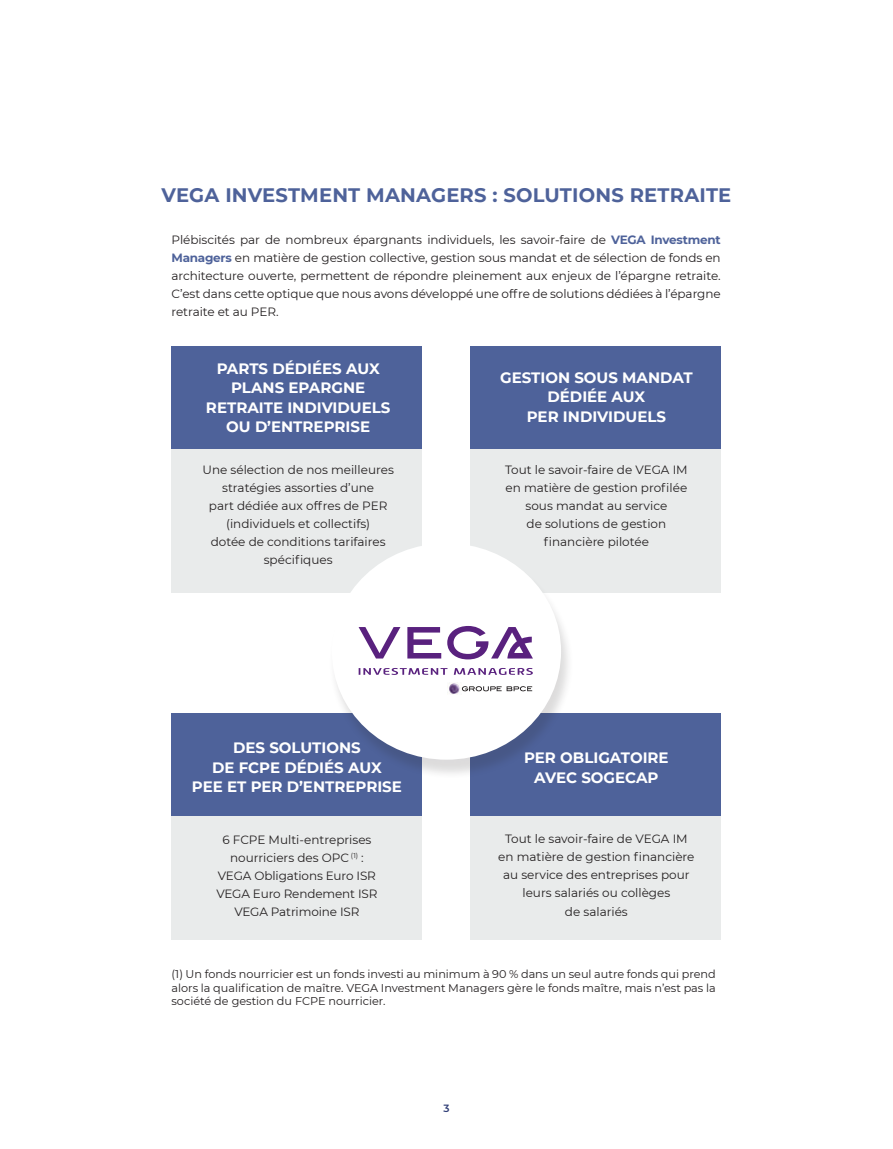
<style>
.page{position:relative;width:893px;height:1149px;background:#fff}
.page>*{position:absolute;margin:0;border:0;box-sizing:border-box;transform-origin:0 0}
.t1{font:700 19.5px "Montserrat";letter-spacing:.01em;color:#4e629a}
.t2{font:700 15px/19.5px "Montserrat";color:#fff;text-align:center}
.t3{font:12px/18px "Montserrat";color:#231f20;text-align:center}
.t4{font:11.25px/13.5px "Montserrat";color:#231f20;text-align:justify}
.t5{font:600 10.5px "Montserrat";color:#313f77}
.s1{font-weight:700;color:#4e629a}
</style>
<div class="page">
<div style="left:470px;top:346px;width:251px;height:246px;background:#e9ebeb"></div>
<div style="left:171px;top:346px;width:251px;height:246px;background:#e9ebeb"></div>
<div style="left:470px;top:713px;width:251px;height:226px;background:#e9ebeb"></div>
<div style="left:171px;top:713px;width:251px;height:226px;background:#e9ebeb"></div>
<div style="left:470px;top:346px;width:251px;height:102px;background:#4e629a"></div>
<div style="left:171px;top:346px;width:251px;height:102px;background:#4e629a"></div>
<div style="left:470px;top:713px;width:251px;height:102px;background:#4e629a"></div>
<div style="left:171px;top:713px;width:251px;height:102px;background:#4e629a"></div>
<div style="left:329px;top:546px;width:245px;height:233px;background:#231f20;opacity:.16"></div>
<div style="left:332px;top:543px;width:229px;height:216px;background:#fff;border-radius:50%"></div>
<svg style="left:359px;top:627px;width:41px;height:31px"></svg>
<svg style="left:407px;top:627px;width:34px;height:31px"></svg>
<svg style="left:359px;top:668px;width:88px;height:6px"></svg>
<svg style="left:454px;top:668px;width:79px;height:6px"></svg>
<svg style="left:447px;top:626px;width:86px;height:33px"></svg>
<img style="left:447px;top:683px;width:13px;height:11px">
<svg style="left:462px;top:686px;width:70px;height:5px"></svg>
<h1 class="t1" style="left:162px;top:181px;width:571px">VEGA INVESTMENT MANAGERS : SOLUTIONS RETRAITE</h1>
<p class="t3" style="left:171px;top:230px;width:551px;text-align:justify">Plébiscités par de nombreux épargnants individuels, les savoir-faire de <span class="s1">VEGA Investment Managers</span> en matière de gestion collective, gestion sous mandat et de sélection de fonds en architecture ouverte, permettent de répondre pleinement aux enjeux de l’épargne retraite.<br>C’est dans cette optique que nous avons développé une offre de solutions dédiées à l’épargne retraite et au PER.</p>
<p class="t2" style="left:206px;top:357px;width:186px">PARTS DÉDIÉES AUX<br>PLANS EPARGNE<br>RETRAITE INDIVIDUELS<br>OU D’ENTREPRISE</p>
<p class="t3" style="left:202px;top:460px;width:193px">Une sélection de nos meilleures stratégies assorties d’une<br>part dédiée aux offres de PER (individuels et collectifs)<br>dotée de conditions tarifaires spécifiques</p>
<p class="t2" style="left:192px;top:737px;width:211px">DES SOLUTIONS<br>DE FCPE DÉDIÉS AUX<br>PEE ET PER D’ENTREPRISE</p>
<p class="t3" style="left:216px;top:830px;width:163px">6 FCPE Multi-entreprises nourriciers des OPC <sup>(1)</sup> :<br>VEGA Obligations Euro ISR<br>VEGA Euro Rendement ISR<br>VEGA Patrimoine ISR</p>
<p class="t2" style="left:500px;top:367px;width:194px">GESTION SOUS MANDAT<br>DÉDIÉE AUX<br>PER INDIVIDUELS</p>
<p class="t3" style="left:505px;top:460px;width:184px">Tout le savoir-faire de VEGA IM en matière de gestion profilée sous mandat au service<br>de solutions de gestion financière pilotée</p>
<p class="t2" style="left:524px;top:747px;width:146px">PER OBLIGATOIRE<br>AVEC SOGECAP</p>
<p class="t3" style="left:498px;top:829px;width:198px">Tout le savoir-faire de VEGA IM en matière de gestion financière au service des entreprises pour leurs salariés ou collèges<br>de salariés</p>
<p class="t4" style="left:171px;top:966px;width:546px">(1) Un fonds nourricier est un fonds investi au minimum à 90 % dans un seul autre fonds qui prend alors la qualification de maître. VEGA Investment Managers gère le fonds maître, mais n’est pas la société de gestion du FCPE nourricier.</p>
<p class="t5" style="left:443px;top:1100px;width:8px">3</p>
</div>
